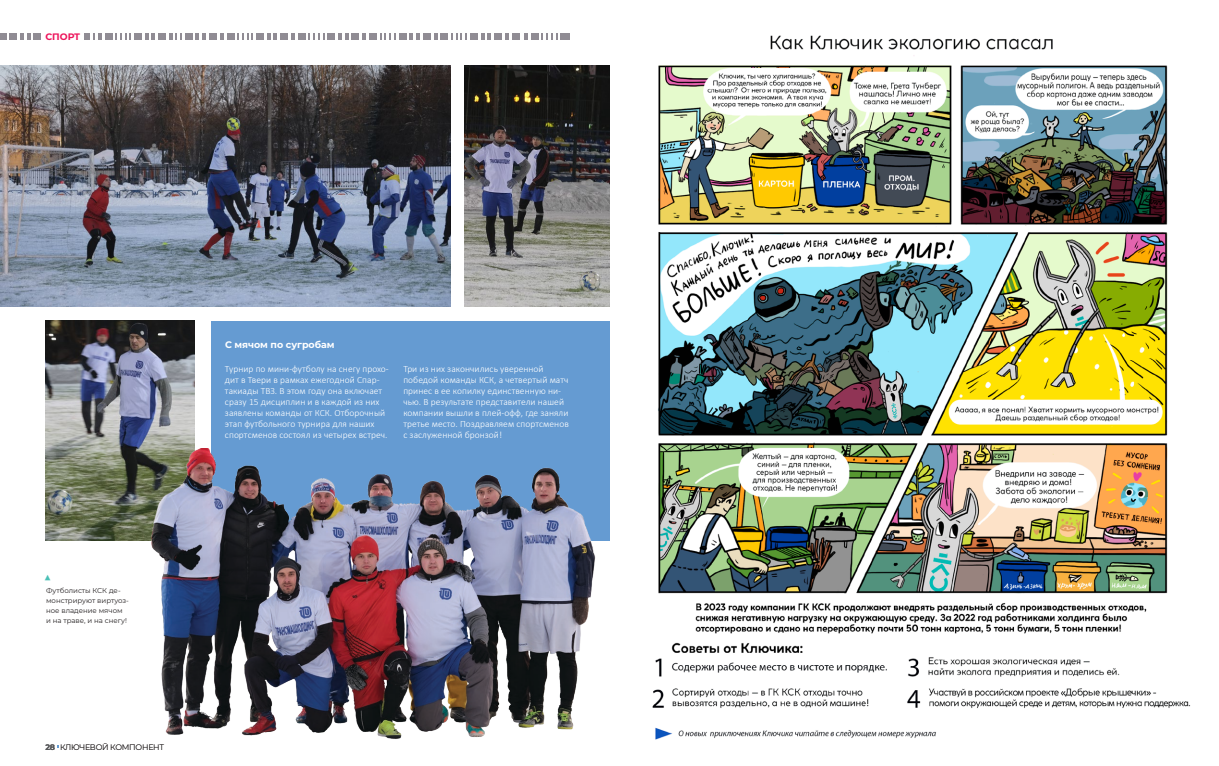
<style>
.page{position:relative;width:1219px;height:766px;background:#fff}
.page>*{position:absolute;margin:0;border:0;box-sizing:border-box;transform-origin:0 0}
.t1{font:300 13px "Montserrat";color:#4ac0b6}
.t2{font:300 9.5px/11px "Calibri";letter-spacing:.005em;color:#fff}
.t3{font:700 9.5px "Montserrat";letter-spacing:-.005em;color:#fff}
.t4{font:700 9.4px "Montserrat";color:#ed145b}
.t5{font:300 8px "Montserrat";letter-spacing:-.03em;color:#231f20}
.t6{font:7px/10px "Montserrat";color:#231f20}
.s1{font-weight:700;color:#58595b}
</style>
<div class="page">
<img style="left:45px;top:320px;width:150px;height:220px">
<div style="left:211px;top:320px;width:398px;height:220px;background:#659bd2"></div>
<img style="left:151px;top:448px;width:448px;height:291px">
<img style="left:652px;top:35px;width:539px;height:705px">
<img style="left:0;top:65px;width:450px;height:241px">
<img style="left:464px;top:65px;width:145px;height:241px">
<div style="left:33px;top:33px;width:8px;height:7px;background:#908c94"></div>
<div style="left:9px;top:33px;width:8px;height:7px;background:#908c94"></div>
<svg style="left:20px;top:33px;width:11px;height:7px"></svg>
<div style="left:0;top:33px;width:6px;height:7px;background:#908c94"></div>
<div style="left:209px;top:33px;width:8px;height:7px;background:#908c94"></div>
<div style="left:185px;top:33px;width:8px;height:7px;background:#908c94"></div>
<svg style="left:195px;top:33px;width:11px;height:7px"></svg>
<div style="left:84px;top:33px;width:6px;height:7px;background:#908c94"></div>
<svg style="left:169px;top:33px;width:13px;height:7px"></svg>
<div style="left:280px;top:33px;width:8px;height:7px;background:#908c94"></div>
<div style="left:256px;top:33px;width:8px;height:7px;background:#908c94"></div>
<div style="left:227px;top:33px;width:7px;height:7px;background:#908c94"></div>
<svg style="left:267px;top:33px;width:10px;height:7px"></svg>
<svg style="left:220px;top:33px;width:4px;height:7px"></svg>
<svg style="left:237px;top:33px;width:16px;height:7px"></svg>
<div style="left:158px;top:33px;width:8px;height:7px;background:#908c94"></div>
<div style="left:134px;top:33px;width:8px;height:7px;background:#908c94"></div>
<div style="left:105px;top:33px;width:7px;height:7px;background:#908c94"></div>
<svg style="left:145px;top:33px;width:10px;height:7px"></svg>
<svg style="left:93px;top:33px;width:9px;height:7px"></svg>
<svg style="left:115px;top:33px;width:16px;height:7px"></svg>
<div style="left:351px;top:33px;width:8px;height:7px;background:#908c94"></div>
<div style="left:327px;top:33px;width:8px;height:7px;background:#908c94"></div>
<div style="left:298px;top:33px;width:8px;height:7px;background:#908c94"></div>
<svg style="left:338px;top:33px;width:11px;height:7px"></svg>
<svg style="left:291px;top:33px;width:4px;height:7px"></svg>
<svg style="left:308px;top:33px;width:17px;height:7px"></svg>
<div style="left:423px;top:33px;width:8px;height:7px;background:#908c94"></div>
<div style="left:399px;top:33px;width:7px;height:7px;background:#908c94"></div>
<div style="left:369px;top:33px;width:8px;height:7px;background:#908c94"></div>
<svg style="left:409px;top:33px;width:11px;height:7px"></svg>
<svg style="left:362px;top:33px;width:4px;height:7px"></svg>
<svg style="left:380px;top:33px;width:16px;height:7px"></svg>
<div style="left:494px;top:33px;width:8px;height:7px;background:#908c94"></div>
<div style="left:470px;top:33px;width:8px;height:7px;background:#908c94"></div>
<div style="left:440px;top:33px;width:8px;height:7px;background:#908c94"></div>
<svg style="left:481px;top:33px;width:10px;height:7px"></svg>
<svg style="left:434px;top:33px;width:4px;height:7px"></svg>
<svg style="left:451px;top:33px;width:16px;height:7px"></svg>
<div style="left:560px;top:33px;width:10px;height:7px;background:#908c94"></div>
<div style="left:531px;top:33px;width:8px;height:7px;background:#908c94"></div>
<svg style="left:524px;top:33px;width:4px;height:7px"></svg>
<svg style="left:541px;top:33px;width:17px;height:7px"></svg>
<div style="left:512px;top:33px;width:8px;height:7px;background:#908c94"></div>
<svg style="left:505px;top:33px;width:4px;height:7px"></svg>
<p class="t4" style="left:45px;top:30px;width:36px">СПОРТ</p>
<h1 class="t1" style="left:44px;top:567px;width:9px">▲</h1>
<p class="t6" style="left:46px;top:584px;width:84px">Футболисты КСК де&shy;монстрируют виртуоз&shy;ное владение мячом и на траве, и на снегу!</p>
<p class="t5" style="left:45px;top:741px;width:120px"><span class="s1">28</span> КЛЮЧЕВОЙ КОМПОНЕНТ</p>
<p class="t3" style="left:225px;top:338px;width:111px">С мячом по сугробам</p>
<p class="t2" style="left:225px;top:363px;width:165px">Турнир по мини-футболу на снегу прохо&shy;дит в Твери в рамках ежегодной Спар&shy;такиады ТВЗ. В этом году она включает сразу 15 дисциплин и в каждой из них заявлены команды от КСК. Отборочный этап футбольного турнира для наших спортсменов состоял из четырех встреч.</p>
<p class="t2" style="left:403px;top:363px;width:167px">Три из них закончились уверенной победой команды КСК, а четвертый матч принес в ее копилку единственную ни&shy;чью. В результате представители нашей компании вышли в плей-офф, где заняли третье место. Поздравляем спортсменов с заслуженной бронзой!</p>
</div>
